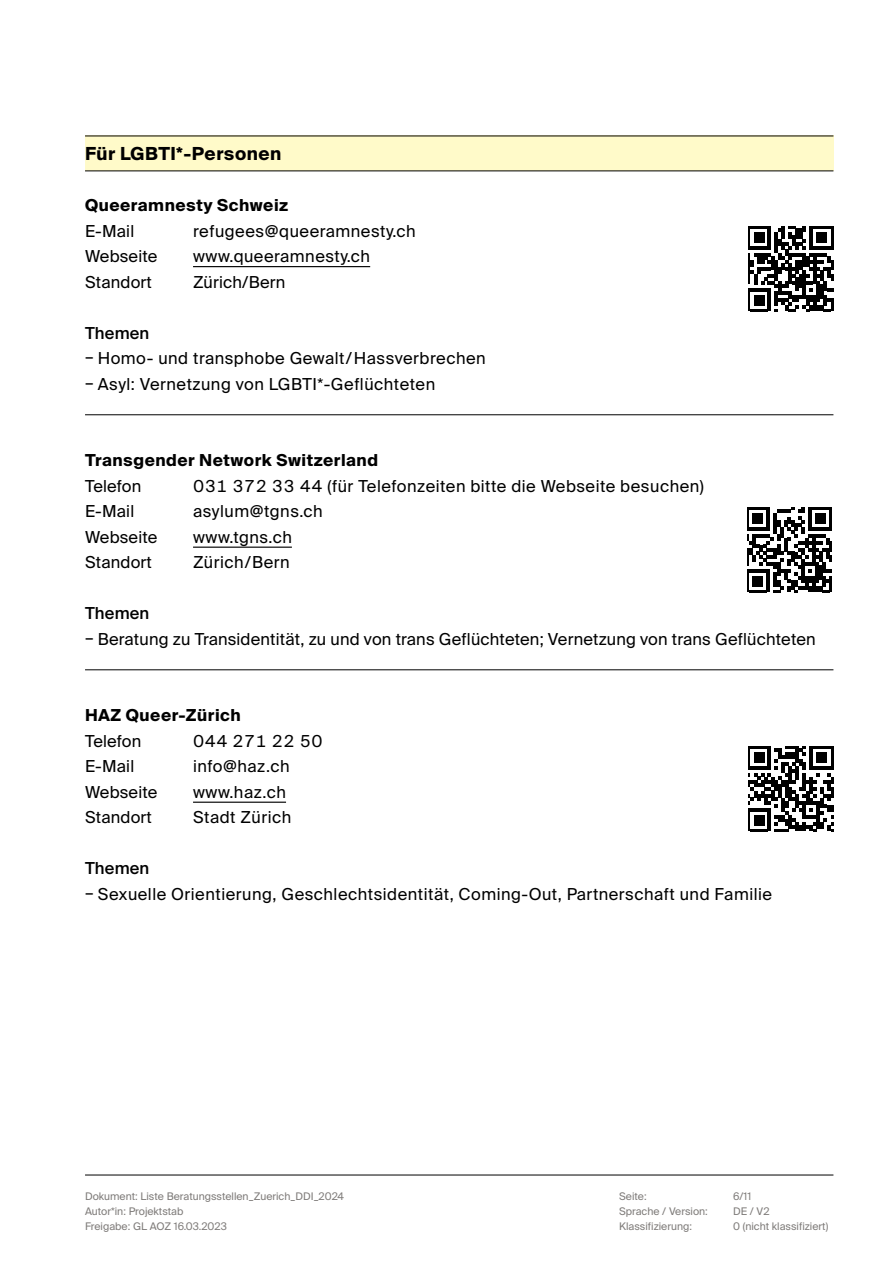
<style>
.page{position:relative;width:893px;height:1263px;background:#fff}
.page>*{position:absolute;margin:0;border:0;box-sizing:border-box;transform-origin:0 0}
.t1{font:700 18px "Suisse Intl";letter-spacing:.03em;color:#000}
.Lauftext{font:16.5px "Suisse Intl";letter-spacing:.03em;color:#000}
.Lauftext-2{font:16.5px "Suisse Intl";letter-spacing:.01em;color:#000}
.t2{font:700 16.5px "Suisse Intl";letter-spacing:.03em;color:#000}
.t3{font:500 16.5px "Suisse Intl";letter-spacing:.01em;color:#000}
.t4{font:10.5px "Suisse Intl";color:#7f7c7a}
</style>
<div class="page">
<svg style="left:748px;top:226px;width:85px;height:85px"></svg>
<svg style="left:747px;top:507px;width:85px;height:85px"></svg>
<svg style="left:748px;top:746px;width:85px;height:85px"></svg>
<div style="left:85px;top:136px;width:748px;height:35px;background:#fffac9"></div>
<hr style="left:85px;top:170px;width:748px;height:1px;background:#000">
<hr style="left:85px;top:136px;width:748px;height:1px;background:#000">
<hr style="left:193px;top:266px;width:177px;height:1px;background:#000">
<hr style="left:193px;top:547px;width:99px;height:1px;background:#000">
<hr style="left:193px;top:802px;width:93px;height:1px;background:#000">
<hr style="left:85px;top:414px;width:748px;height:1px;background:#000">
<hr style="left:85px;top:669px;width:748px;height:1px;background:#000">
<hr style="left:85px;top:1174px;width:748px;height:1px;background:#000">
<p class="t1" style="left:85px;top:143px;width:198px">Für LGBTI*-Personen</p>
<p class="t2" style="left:85px;top:196px;width:205px">Queeramnesty Schweiz</p>
<p class="Lauftext" style="left:85px;top:221px;width:51px">E-Mail</p>
<p class="Lauftext" style="left:193px;top:221px;width:224px">refugees@queeramnesty.ch</p>
<p class="Lauftext-2" style="left:85px;top:247px;width:74px">Webseite</p>
<p class="Lauftext" style="left:193px;top:247px;width:179px">www.queeramnesty.ch</p>
<p class="Lauftext-2" style="left:85px;top:272px;width:68px">Standort</p>
<p class="Lauftext-2" style="left:193px;top:272px;width:94px">Zürich/Bern</p>
<p class="t3" style="left:85px;top:323px;width:66px">Themen</p>
<p class="Lauftext" style="left:85px;top:349px;width:402px">– Homo- und transphobe Gewalt/Hassverbrechen</p>
<p class="Lauftext" style="left:85px;top:374px;width:352px">– Asyl: Vernetzung von LGBTI*-Geflüchteten</p>
<p class="t2" style="left:85px;top:451px;width:294px">Transgender Network Switzerland</p>
<p class="Lauftext-2" style="left:85px;top:476px;width:58px">Telefon</p>
<p class="Lauftext" style="left:193px;top:476px;width:512px">031 372 33 44 (für Telefonzeiten bitte die Webseite besuchen)</p>
<p class="Lauftext" style="left:85px;top:502px;width:51px">E-Mail</p>
<p class="Lauftext" style="left:193px;top:502px;width:131px">asylum@tgns.ch</p>
<p class="Lauftext-2" style="left:85px;top:527px;width:74px">Webseite</p>
<p class="Lauftext" style="left:193px;top:527px;width:100px">www.tgns.ch</p>
<p class="Lauftext-2" style="left:85px;top:553px;width:68px">Standort</p>
<p class="Lauftext" style="left:193px;top:553px;width:98px">Zürich/Bern</p>
<p class="t3" style="left:85px;top:604px;width:66px">Themen</p>
<p class="Lauftext-2" style="left:85px;top:629px;width:732px">– Beratung zu Transidentität, zu und von trans Geflüchteten; Vernetzung von trans Geflüchteten</p>
<p class="t2" style="left:85px;top:706px;width:157px">HAZ Queer-Zürich</p>
<p class="Lauftext-2" style="left:85px;top:731px;width:58px">Telefon</p>
<p class="Lauftext" style="left:193px;top:731px;width:131px">044 271 22 50</p>
<p class="Lauftext" style="left:85px;top:757px;width:51px">E-Mail</p>
<p class="Lauftext" style="left:193px;top:757px;width:98px">info@haz.ch</p>
<p class="Lauftext-2" style="left:85px;top:782px;width:74px">Webseite</p>
<p class="Lauftext" style="left:193px;top:782px;width:94px">www.haz.ch</p>
<p class="Lauftext-2" style="left:85px;top:808px;width:68px">Standort</p>
<p class="Lauftext" style="left:193px;top:808px;width:100px">Stadt Zürich</p>
<p class="t3" style="left:85px;top:859px;width:66px">Themen</p>
<p class="Lauftext" style="left:85px;top:884px;width:688px">– Sexuelle Orientierung, Geschlechtsidentität, Coming-Out, Partnerschaft und Familie</p>
<p class="t4" style="left:85px;top:1190px;width:261px">Dokument: Liste Beratungsstellen_Zuerich_DDI_2024</p>
<p class="t4" style="left:619px;top:1190px;width:29px">Seite:</p>
<p class="t4" style="left:733px;top:1190px;width:20px">6/11</p>
<p class="t4" style="left:85px;top:1205px;width:100px">Autor*in: Projektstab</p>
<p class="t4" style="left:619px;top:1205px;width:90px">Sprache / Version:</p>
<p class="t4" style="left:733px;top:1205px;width:38px">DE / V2</p>
<p class="t4" style="left:85px;top:1220px;width:143px">Freigabe: GL AOZ 16.03.2023</p>
<p class="t4" style="left:619px;top:1220px;width:74px">Klassifizierung:</p>
<p class="t4" style="left:733px;top:1220px;width:97px">0 (nicht klassifiziert)</p>
</div>
